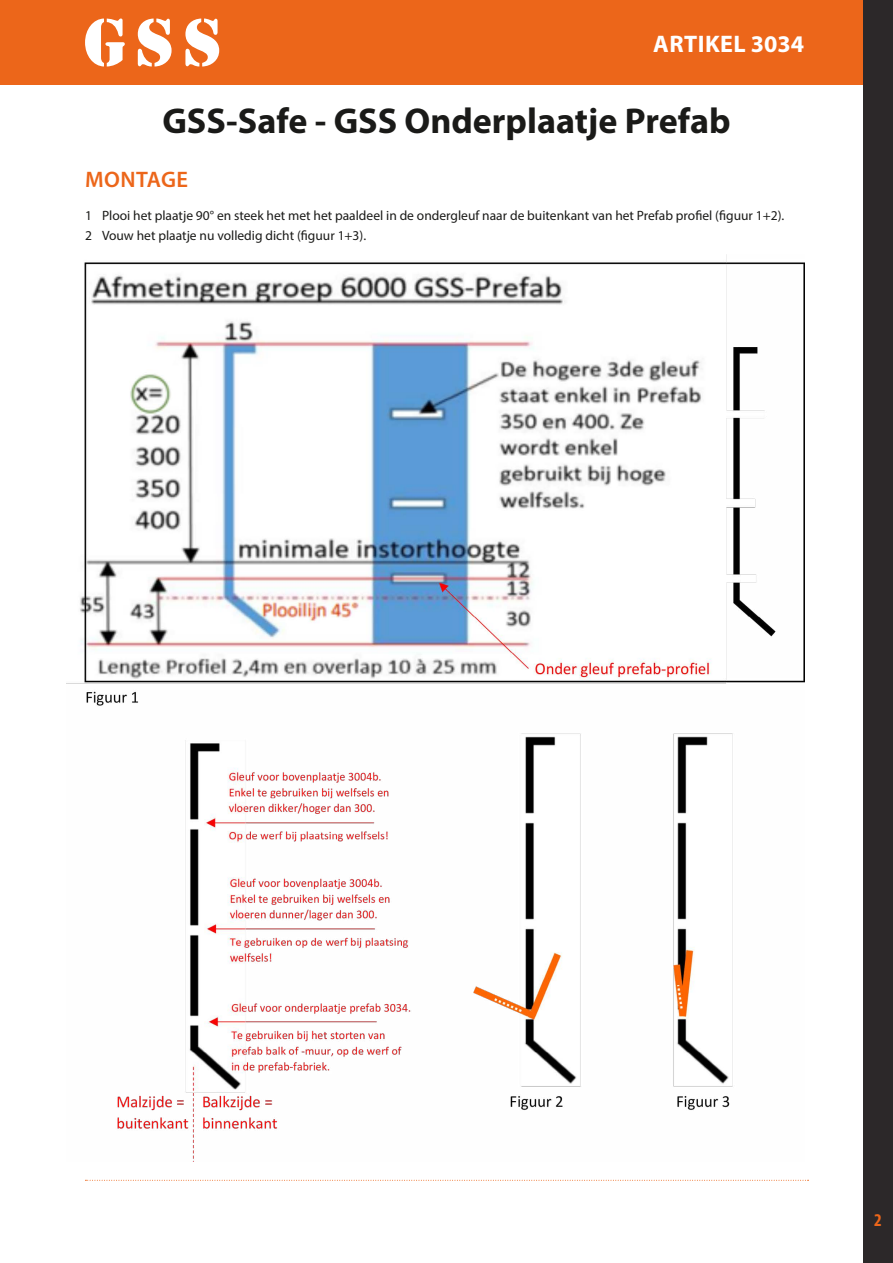
<style>
.page{position:relative;width:893px;height:1263px;background:#fff}
.page>*{position:absolute;margin:0;border:0;box-sizing:border-box;transform-origin:0 0}
.t1{font:700 36px "Myriad Pro";color:#1a1a18}
.t2{font:700 24px "Myriad Pro";letter-spacing:.02em;color:#fff}
.t3{font:600 22.5px "Myriad Pro";letter-spacing:.02em;color:#ec661a}
.t4{font:700 condensed 18px "Myriad Pro";color:#ec661a}
.t5{font:13.5px/20.4px "Myriad Pro";color:#1a1a18}
</style>
<div class="page">
<div style="left:0;top:0;width:893px;height:85px;background:#ec661a"></div>
<div style="left:863px;top:0;width:30px;height:1263px;background:#2c2829"></div>
<svg style="left:85px;top:1180px;width:723px;height:1px"></svg>
<svg style="left:85px;top:19px;width:40px;height:48px"></svg>
<svg style="left:138px;top:19px;width:34px;height:48px"></svg>
<svg style="left:185px;top:19px;width:34px;height:48px"></svg>
<img style="left:67px;top:255px;width:738px;height:906px">
<h2 class="t2" style="left:653px;top:28px;width:153px">ARTIKEL 3034</h2>
<h1 class="t1" style="left:162px;top:98px;width:570px">GSS-Safe - GSS Onderplaatje Prefab</h1>
<h3 class="t3" style="left:85px;top:165px;width:104px">MONTAGE</h3>
<p class="t5" style="left:85px;top:205px;width:701px">1 Plooi het plaatje 90° en steek het met het paaldeel in de ondergleuf naar de buitenkant van het Prefab profiel (figuur 1+2).<br>2 Vouw het plaatje nu volledig dicht (figuur 1+3).</p>
<h3 class="t4" style="left:874px;top:1209px;width:9px">2</h3>
</div>
